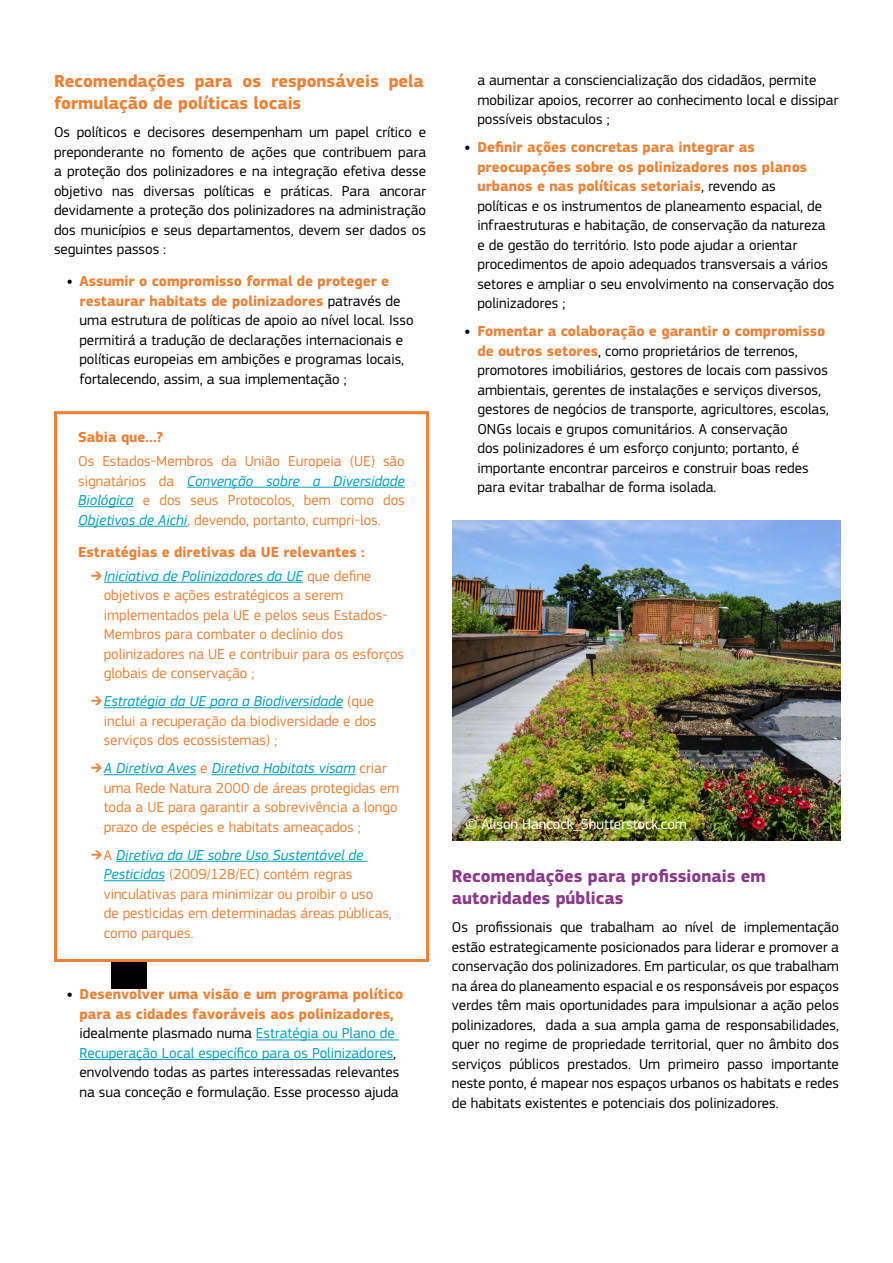
<style>
.page{position:relative;width:893px;height:1263px;background:#fff}
.page>*{position:absolute;margin:0;border:0;box-sizing:border-box;transform-origin:0 0}
.t1{font:700 18px/21.6px "EC Square Sans Pro";color:#f08134}
.t2{font:700 18px/21.6px "EC Square Sans Pro";color:#8a388b}
.t3{font:15px/19.5px "EC Square Sans Pro";color:#000}
.t4{font:15px/19.5px "EC Square Sans Pro";color:#f08136}
.t5{font:700 15px "EC Square Sans Pro";color:#f08136}
.t6{font:15px "EC Square Sans Pro";color:#fff}
.s1{font-weight:700}
.s2{font-weight:700;color:#f08134}
.s3{font-style:italic;color:#009fc0}
.s4{font-weight:500;color:#f08134}
.s5{color:#009fc0}
</style>
<div class="page">
<hr style="left:187px;top:487px;width:218px;height:1px;background:#009fc0">
<hr style="left:78px;top:506px;width:56px;height:1px;background:#009fc0">
<hr style="left:78px;top:526px;width:109px;height:1px;background:#009fc0">
<hr style="left:104px;top:582px;width:199px;height:1px;background:#009fc0">
<hr style="left:104px;top:707px;width:239px;height:1px;background:#009fc0">
<hr style="left:104px;top:774px;width:92px;height:1px;background:#009fc0">
<hr style="left:212px;top:774px;width:143px;height:1px;background:#009fc0">
<hr style="left:116px;top:861px;width:252px;height:1px;background:#009fc0">
<hr style="left:104px;top:880px;width:61px;height:1px;background:#009fc0">
<div style="left:54px;top:411px;width:375px;height:551px;border:3px solid #f08134"></div>
<hr style="left:256px;top:1039px;width:143px;height:1px;background:#009fc0">
<hr style="left:80px;top:1059px;width:313px;height:1px;background:#009fc0">
<img style="left:453px;top:520px;width:387px;height:321px">
<div style="left:111px;top:962px;width:36px;height:26px;background:#000"></div>
<p class="t1" style="left:54px;top:71px;width:371px">Recomendações para os responsáveis pela formulação de políticas locais</p>
<p class="t3" style="left:54px;top:123px;width:374px;text-align:justify">Os políticos e decisores desempenham um papel crítico e preponderante no fomento de ações que contribuem para a proteção dos polinizadores e na integração efetiva desse objetivo nas diversas políticas e práticas. Para ancorar devidamente a proteção dos polinizadores na administração dos municípios e seus departamentos, devem ser dados os seguintes passos :</p>
<p class="t3" style="left:80px;top:272px;width:336px;text-indent:-13px"><span class="s1">•</span> <span class="s2">Assumir o compromisso formal de proteger e restaurar habitats de polinizadores</span> patravés de uma estrutura de políticas de apoio ao nível local. Isso permitirá a tradução de declarações internacionais e políticas europeias em ambições e programas locais, fortalecendo, assim, a sua implementação ;</p>
<p class="t5" style="left:78px;top:428px;width:87px">Sabia que…?</p>
<p class="t4" style="left:78px;top:452px;width:328px;text-align:justify">Os Estados-Membros da União Europeia (UE) são signatários da <span class="s3">Convenção sobre a Diversidade Biológica</span> e dos seus Protocolos, bem como dos <span class="s3">Objetivos de Aichi</span>, devendo, portanto, cumpri-los.</p>
<p class="t5" style="left:78px;top:543px;width:288px">Estratégias e diretivas da UE relevantes :</p>
<p class="t4" style="left:104px;top:566px;width:302px;text-indent:-13px"><span class="s4">➔</span><span class="s3">Iniciativa de Polinizadores da UE</span> que define objetivos e ações estratégicos a serem implementados pela UE e pelos seus Estados-Membros para combater o declínio dos polinizadores na UE e contribuir para os esforços globais de conservação ;</p>
<p class="t4" style="left:104px;top:692px;width:274px;text-indent:-13px"><span class="s4">➔</span><span class="s3">Estratégia da UE para a Biodiversidade</span> (que inclui a recuperação da biodiversidade e dos serviços dos ecossistemas) ;</p>
<p class="t4" style="left:104px;top:759px;width:297px;text-indent:-13px"><span class="s4">➔</span><span class="s3">A Diretiva Aves</span> e <span class="s3">Diretiva Habitats visam</span> criar uma Rede Natura 2000 de áreas protegidas em toda a UE para garantir a sobrevivência a longo prazo de espécies e habitats ameaçados ;</p>
<p class="t4" style="left:104px;top:845px;width:290px;text-indent:-13px"><span class="s4">➔</span>A <span class="s3">Diretiva da UE sobre Uso Sustentável de Pesticidas</span> (2009/128/EC) contém regras vinculativas para minimizar ou proibir o uso de pesticidas em determinadas áreas públicas, como parques.</p>
<p class="t3" style="left:67px;top:985px;width:338px;text-align:center"><span class="s1">•</span> <span class="s2">Desenvolver uma visão e um programa político para as cidades favoráveis aos polinizadores, </span>idealmente plasmado numa <span class="s5">Estratégia ou Plano de Recuperação Local específico para os Polinizadores</span>, envolvendo todas as partes interessadas relevantes na sua conceção e formulação. Esse processo ajuda</p>
<p class="t3" style="left:477px;top:70px;width:362px">a aumentar a consciencialização dos cidadãos, permite mobilizar apoios, recorrer ao conhecimento local e dissipar possíveis obstaculos ;</p>
<p class="t3" style="left:477px;top:137px;width:359px;text-indent:-13px"><span class="s1">•</span> <span class="s2">Definir ações concretas para integrar as preocupações sobre os polinizadores nos planos urbanos e nas políticas setoriais</span>, revendo as<br>políticas e os instrumentos de planeamento espacial, de infraestruturas e habitação, de conservação da natureza e de gestão do território. Isto pode ajudar a orientar procedimentos de apoio adequados transversais a vários setores e ampliar o seu envolvimento na conservação dos polinizadores ;</p>
<p class="t3" style="left:477px;top:321px;width:353px;text-indent:-13px"><span class="s1">•</span> <span class="s2">Fomentar a colaboração e garantir o compromisso de outros setores</span>, como proprietários de terrenos, promotores imobiliários, gestores de locais com passivos ambientais, gerentes de instalações e serviços diversos, gestores de negócios de transporte, agricultores, escolas, ONGs locais e grupos comunitários. A conservação<br>dos polinizadores é um esforço conjunto; portanto, é importante encontrar parceiros e construir boas redes para evitar trabalhar de forma isolada.</p>
<p class="t6" style="left:465px;top:815px;width:223px">© Alison Hancock_Shutterstock.com</p>
<p class="t2" style="left:452px;top:866px;width:315px">Recomendações para profissionais em autoridades públicas</p>
<p class="t3" style="left:452px;top:917px;width:389px;text-align:justify">Os profissionais que trabalham ao nível de implementação estão estrategicamente posicionados para liderar e promover a conservação dos polinizadores. Em particular, os que trabalham na área do planeamento espacial e os responsáveis por espaços verdes têm mais oportunidades para impulsionar a ação pelos polinizadores, dada a sua ampla gama de responsabilidades, quer no regime de propriedade territorial, quer no âmbito dos serviços públicos prestados. Um primeiro passo importante neste ponto, é mapear nos espaços urbanos os habitats e redes de habitats existentes e potenciais dos polinizadores.</p>
</div>
